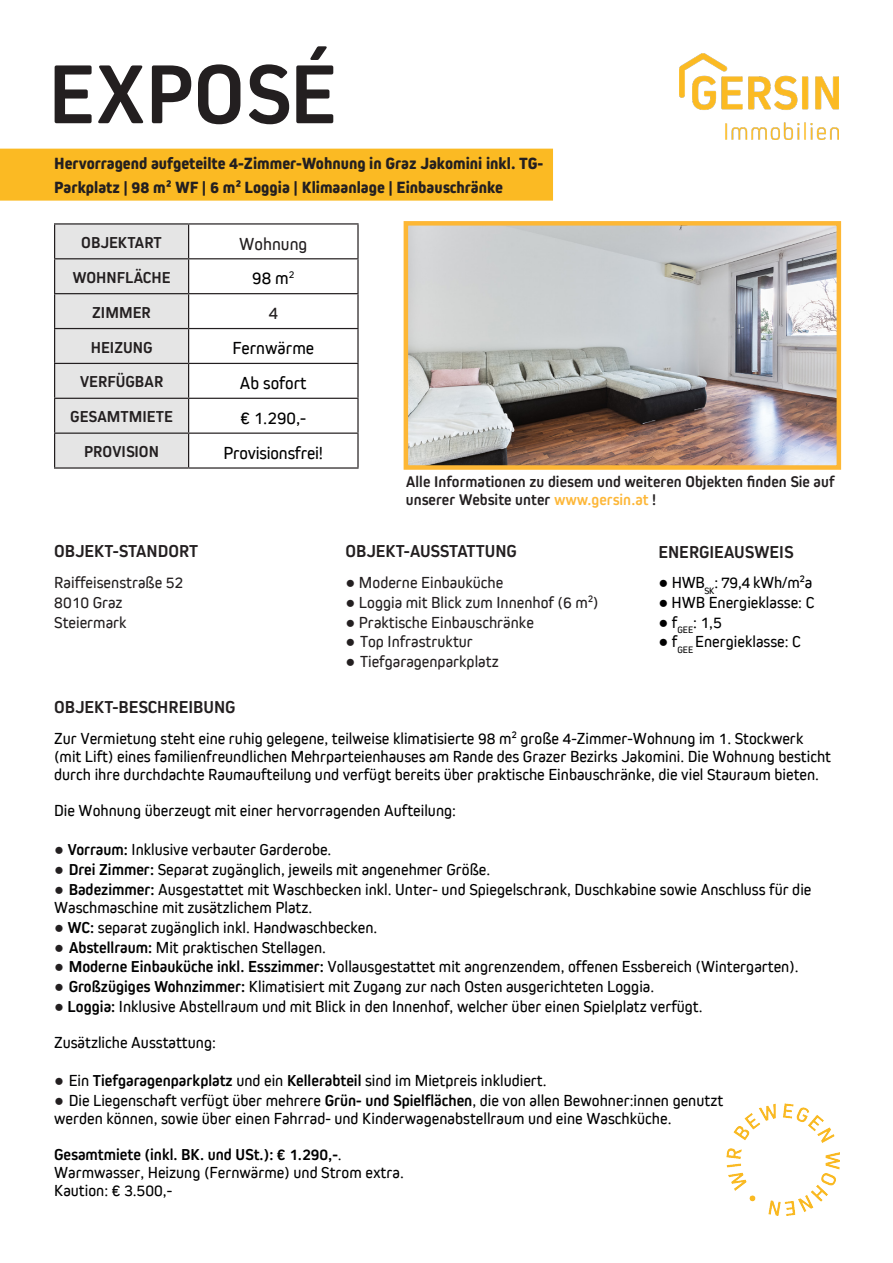
<style>
.page{position:relative;width:893px;height:1263px;background:#fff}
.page>*{position:absolute;margin:0;border:0;box-sizing:border-box;transform-origin:0 0}
.t1{font:700 87px "Kiro";color:#231f20}
.t2{font:700 18px "Kiro";color:#231f20}
.t3{font:18px "Kiro W01";color:#000001}
.t4{font:18px "Kiro W01";color:#231f20}
.t5{font:800 16.95px/24px "Kiro";color:#231f20}
.t6{font:16.5px/18px "Kiro W01";color:#000001}
.t7{font:16.5px "Kiro W01";color:#231f20}
.t8{font:700 16.5px "Kiro";color:#231f20}
.t9{font:700 16.5px "Kiro";color:#000001}
.t10{font:16.5px "Kiro W01";letter-spacing:-.02em;color:#000001}
.t11{font:700 16.05px/18px "Kiro";letter-spacing:.005em;color:#231f20}
.s1{color:#fdb739}
.s2{font-family:"Arial"}
.s3{font-family:"Arial";color:#231f20}
.s4{font-family:"Kiro";font-weight:700}
.s5{font-family:"Kiro W01";font-weight:400}
</style>
<div class="page">
<div style="left:0;top:149px;width:553px;height:52px;background:#fbba23"></div>
<svg style="left:55px;top:225px;width:133px;height:242px"></svg>
<hr style="left:54px;top:223px;width:135px;height:2px;background:#231f20">
<hr style="left:54px;top:225px;width:1px;height:33px;background:#231f20">
<hr style="left:189px;top:223px;width:170px;height:2px;background:#231f20">
<hr style="left:188px;top:225px;width:1px;height:33px;background:#231f20">
<hr style="left:357px;top:225px;width:2px;height:33px;background:#231f20">
<hr style="left:54px;top:258px;width:135px;height:1px;background:#231f20">
<hr style="left:54px;top:259px;width:1px;height:34px;background:#231f20">
<hr style="left:189px;top:258px;width:170px;height:1px;background:#231f20">
<hr style="left:188px;top:259px;width:1px;height:34px;background:#231f20">
<hr style="left:357px;top:259px;width:2px;height:34px;background:#231f20">
<hr style="left:54px;top:293px;width:135px;height:1px;background:#231f20">
<hr style="left:54px;top:294px;width:1px;height:34px;background:#231f20">
<hr style="left:189px;top:293px;width:170px;height:1px;background:#231f20">
<hr style="left:188px;top:294px;width:1px;height:34px;background:#231f20">
<hr style="left:357px;top:294px;width:2px;height:34px;background:#231f20">
<hr style="left:54px;top:328px;width:135px;height:1px;background:#231f20">
<hr style="left:54px;top:329px;width:1px;height:34px;background:#231f20">
<hr style="left:189px;top:328px;width:170px;height:1px;background:#231f20">
<hr style="left:188px;top:329px;width:1px;height:34px;background:#231f20">
<hr style="left:357px;top:329px;width:2px;height:34px;background:#231f20">
<hr style="left:54px;top:363px;width:135px;height:1px;background:#231f20">
<hr style="left:54px;top:364px;width:1px;height:34px;background:#231f20">
<hr style="left:189px;top:363px;width:170px;height:1px;background:#231f20">
<hr style="left:188px;top:364px;width:1px;height:34px;background:#231f20">
<hr style="left:357px;top:364px;width:2px;height:34px;background:#231f20">
<hr style="left:54px;top:398px;width:135px;height:1px;background:#231f20">
<hr style="left:54px;top:399px;width:1px;height:33px;background:#231f20">
<hr style="left:189px;top:398px;width:170px;height:1px;background:#231f20">
<hr style="left:188px;top:399px;width:1px;height:33px;background:#231f20">
<hr style="left:357px;top:399px;width:2px;height:33px;background:#231f20">
<hr style="left:54px;top:432px;width:135px;height:2px;background:#231f20">
<hr style="left:54px;top:434px;width:1px;height:33px;background:#231f20">
<hr style="left:189px;top:432px;width:170px;height:2px;background:#231f20">
<hr style="left:188px;top:434px;width:1px;height:33px;background:#231f20">
<hr style="left:357px;top:434px;width:2px;height:33px;background:#231f20">
<hr style="left:54px;top:467px;width:135px;height:2px;background:#231f20">
<hr style="left:189px;top:467px;width:170px;height:2px;background:#231f20">
<img style="left:409px;top:226px;width:427px;height:239px">
<div style="left:404px;top:221px;width:437px;height:249px;border:4px solid #fdb735"></div>
<img style="left:727px;top:1103px;width:112px;height:112px">
<img style="left:680px;top:53px;width:159px;height:87px">
<p class="t1" style="left:48px;top:44px;width:290px">EXPOSÉ</p>
<p class="t5" style="left:54px;top:152px;width:491px">Hervorragend aufgeteilte 4-Zimmer-Wohnung in Graz Jakomini inkl. TG-<br>Parkplatz | 98 m² WF | 6 m² Loggia | Klimaanlage | Einbauschränke</p>
<p class="t8" style="left:81px;top:233px;width:82px">OBJEKTART</p>
<p class="t4" style="left:239px;top:234px;width:70px">Wohnung</p>
<p class="t8" style="left:72px;top:268px;width:100px">WOHNFLÄCHE</p>
<p class="t3" style="left:252px;top:268px;width:44px">98 m<sup>2</sup></p>
<p class="t8" style="left:92px;top:303px;width:60px">ZIMMER</p>
<p class="t4" style="left:269px;top:303px;width:11px">4</p>
<p class="t8" style="left:91px;top:337px;width:63px">HEIZUNG</p>
<p class="t3" style="left:232px;top:338px;width:83px">Fernwärme</p>
<p class="t8" style="left:80px;top:372px;width:85px">VERFÜGBAR</p>
<p class="t3" style="left:240px;top:373px;width:68px">Ab sofort</p>
<p class="t8" style="left:70px;top:407px;width:104px">GESAMTMIETE</p>
<p class="t3" style="left:240px;top:408px;width:67px">€ 1.290,-</p>
<p class="t8" style="left:84px;top:442px;width:76px">PROVISION</p>
<p class="t3" style="left:223px;top:443px;width:101px">Provisionsfrei!</p>
<p class="t2" style="left:54px;top:541px;width:145px">OBJEKT-STANDORT</p>
<p class="t7" style="left:54px;top:573px;width:131px">Raiffeisenstraße 52</p>
<p class="t7" style="left:54px;top:593px;width:70px">8010 Graz</p>
<p class="t7" style="left:54px;top:613px;width:74px">Steiermark</p>
<p class="t11" style="left:406px;top:473px;width:430px">Alle Informationen zu diesem und weiteren Objekten finden Sie auf unserer Website unter <span class="s1">www.gersin.at</span> !</p>
<p class="t2" style="left:345px;top:541px;width:173px">OBJEKT-AUSSTATTUNG</p>
<p class="t7" style="left:345px;top:573px;width:159px"><span class="s2">●</span> Moderne Einbauküche</p>
<p class="t7" style="left:345px;top:593px;width:255px"><span class="s2">●</span> Loggia mit Blick zum Innenhof (6 m²)</p>
<p class="t7" style="left:345px;top:613px;width:190px"><span class="s2">●</span> Praktische Einbauschränke</p>
<p class="t7" style="left:345px;top:633px;width:129px"><span class="s2">●</span> Top Infrastruktur</p>
<p class="t7" style="left:345px;top:653px;width:155px"><span class="s2">●</span> Tiefgaragenparkplatz</p>
<p class="t2" style="left:658px;top:541px;width:136px">ENERGIEAUSWEIS</p>
<p class="t10" style="left:658px;top:573px;width:155px"><span class="s2">●</span> HWB<sub>SK</sub>: 79,4 kWh/m²a</p>
<p class="t6" style="left:658px;top:593px;width:157px"><span class="s2">●</span> HWB Energieklasse: C</p>
<p class="t6" style="left:658px;top:613px;width:65px"><span class="s2">●</span> f<sub>GEE</sub>: 1,5</p>
<p class="t6" style="left:658px;top:632px;width:144px"><span class="s2">●</span> f<sub>GEE</sub> Energieklasse: C</p>
<p class="t2" style="left:54px;top:697px;width:183px">OBJEKT-BESCHREIBUNG</p>
<p class="t6" style="left:54px;top:729px;width:778px">Zur Vermietung steht eine ruhig gelegene, teilweise klimatisierte 98 m² große 4-Zimmer-Wohnung im 1. Stockwerk (mit Lift) eines familienfreundlichen Mehrparteienhauses am Rande des Grazer Bezirks Jakomini. Die Wohnung besticht durch ihre durchdachte Raumaufteilung und verfügt bereits über praktische Einbauschränke, die viel Stauraum bieten.</p>
<p class="t6" style="left:54px;top:801px;width:403px">Die Wohnung überzeugt mit einer hervorragenden Aufteilung:</p>
<p class="t6" style="left:54px;top:840px;width:279px"><span class="s3">●</span> <span class="s4">Vorraum:</span> Inklusive verbauter Garderobe.</p>
<p class="t6" style="left:54px;top:860px;width:438px"><span class="s3">●</span> <span class="s4">Drei Zimmer:</span> Separat zugänglich, jeweils mit angenehmer Größe.</p>
<p class="t6" style="left:54px;top:880px;width:759px"><span class="s3">●</span> <span class="s4">Badezimmer:</span> Ausgestattet mit Waschbecken inkl. Unter- und Spiegelschrank, Duschkabine sowie Anschluss für die<br>Waschmaschine mit zusätzlichem Platz.</p>
<p class="t6" style="left:54px;top:918px;width:325px"><span class="s3">●</span> <span class="s4">WC:</span> separat zugänglich inkl. Handwaschbecken.</p>
<p class="t6" style="left:54px;top:938px;width:273px"><span class="s3">●</span> <span class="s4">Abstellraum:</span> Mit praktischen Stellagen.</p>
<p class="t6" style="left:54px;top:957px;width:746px"><span class="s3">●</span> <span class="s4">Moderne Einbauküche inkl. Esszimmer:</span> Vollausgestattet mit angrenzendem, offenen Essbereich (Wintergarten).</p>
<p class="t6" style="left:54px;top:977px;width:602px"><span class="s3">●</span> <span class="s4">Großzügiges Wohnzimmer:</span> Klimatisiert mit Zugang zur nach Osten ausgerichteten Loggia.</p>
<p class="t6" style="left:54px;top:997px;width:650px"><span class="s3">●</span> <span class="s4">Loggia:</span> Inklusive Abstellraum und mit Blick in den Innenhof, welcher über einen Spielplatz verfügt.</p>
<p class="t6" style="left:54px;top:1033px;width:163px">Zusätzliche Ausstattung:</p>
<p class="t6" style="left:54px;top:1071px;width:494px"><span class="s3">●</span> Ein <span class="s4">Tiefgaragenparkplatz</span> und ein <span class="s4">Kellerabteil</span> sind im Mietpreis inkludiert.</p>
<p class="t6" style="left:54px;top:1091px;width:671px"><span class="s3">●</span> Die Liegenschaft verfügt über mehrere <span class="s4">Grün- und Spielflächen</span>, die von allen Bewohner:innen genutzt</p>
<p class="t6" style="left:54px;top:1109px;width:619px">werden können, sowie über einen Fahrrad- und Kinderwagenabstellraum und eine Waschküche.</p>
<p class="t9" style="left:54px;top:1144px;width:289px">Gesamtmiete (inkl. BK. und USt.): € 1.290,-<span class="s5">.</span></p>
<p class="t6" style="left:54px;top:1163px;width:351px">Warmwasser, Heizung (Fernwärme) und Strom extra.</p>
<p class="t6" style="left:54px;top:1181px;width:120px">Kaution: € 3.500,-</p>
</div>
